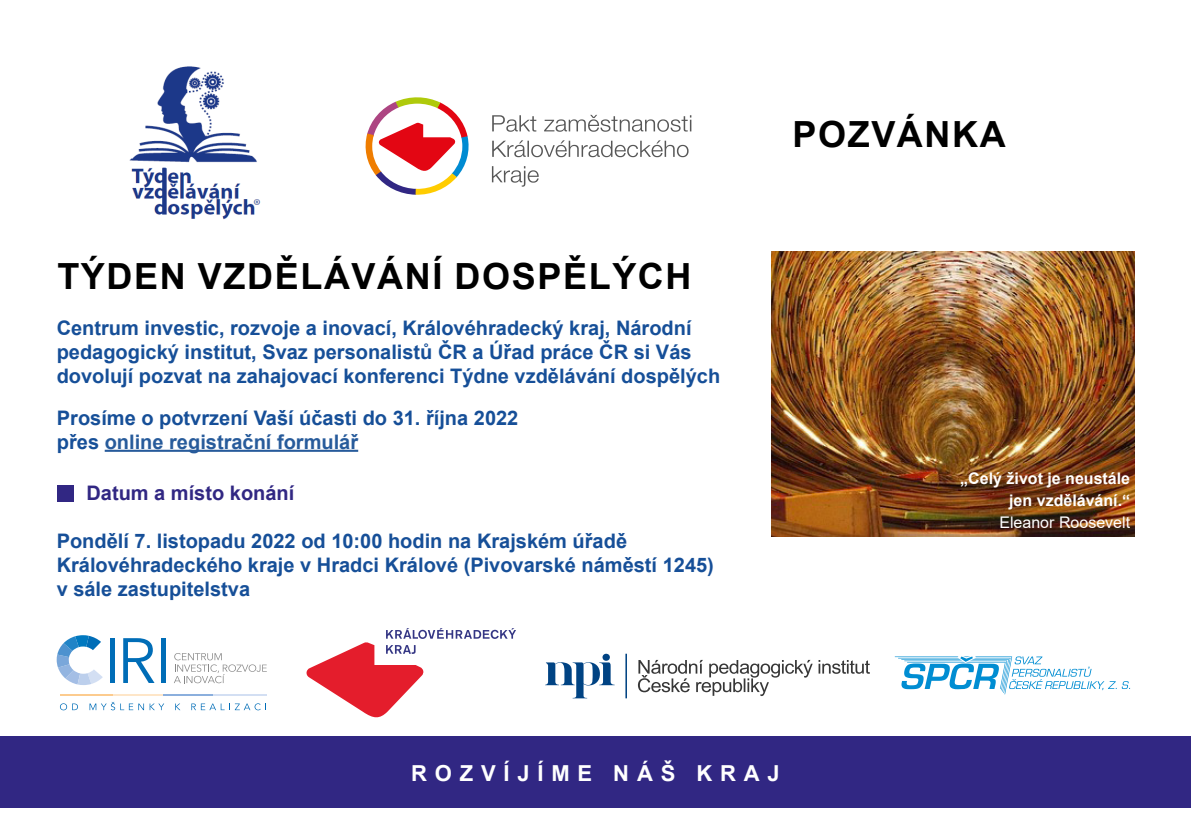
<style>
.page{position:relative;width:1191px;height:840px;background:#fff}
.page>*{position:absolute;margin:0;border:0;box-sizing:border-box;transform-origin:0 0}
.t1{font:700 36px "Arial";letter-spacing:.045em;color:#000}
.t2{font:700 22px "Arial";letter-spacing:.355em;color:#fff}
.t3{font:700 20px/24px "Arial";color:#164f98}
.t4{font:700 20px "Arial";color:#312783}
.t5{font:700 16px/22px "Arial";color:#fff;text-align:right}
.t6{font:16px "Arial";color:#fff}
.s1{color:#275b9b}
</style>
<div class="page">
<div style="left:0;top:735px;width:1191px;height:71px;background:#312783"></div>
<img style="left:129px;top:66px;width:132px;height:154px">
<svg style="left:365px;top:97px;width:104px;height:97px"></svg>
<svg style="left:492px;top:115px;width:199px;height:71px"></svg>
<div style="left:58px;top:485px;width:16px;height:16px;background:#312783"></div>
<hr style="left:105px;top:449px;width:253px;height:2px;background:#275b9b">
<img style="left:771px;top:251px;width:363px;height:285px">
<svg style="left:60px;top:703px;width:18px;height:6px"></svg>
<svg style="left:90px;top:701px;width:54px;height:8px"></svg>
<svg style="left:150px;top:703px;width:14px;height:6px"></svg>
<svg style="left:175px;top:703px;width:5px;height:6px"></svg>
<svg style="left:191px;top:703px;width:75px;height:6px"></svg>
<hr style="left:60px;top:693px;width:53px;height:2px;background:#fccb8e">
<hr style="left:113px;top:693px;width:50px;height:2px;background:#fee6c8">
<hr style="left:163px;top:693px;width:50px;height:2px;background:#8bafdd">
<hr style="left:213px;top:693px;width:54px;height:2px;background:#d3dff3">
<svg style="left:57px;top:635px;width:46px;height:49px"></svg>
<hr style="left:110px;top:637px;width:4px;height:45px;background:#006db7">
<svg style="left:123px;top:638px;width:31px;height:44px"></svg>
<div style="left:161px;top:637px;width:5px;height:45px;background:#006db7"></div>
<svg style="left:174px;top:653px;width:93px;height:30px"></svg>
<svg style="left:545px;top:653px;width:82px;height:45px"></svg>
<svg style="left:638px;top:659px;width:232px;height:36px"></svg>
<svg style="left:895px;top:656px;width:235px;height:37px"></svg>
<svg style="left:306px;top:628px;width:210px;height:90px"></svg>
<h1 class="t1" style="left:57px;top:250px;width:636px">TÝDEN VZDĚLÁVÁNÍ DOSPĚLÝCH</h1>
<p class="t3" style="left:57px;top:316px;width:665px">Centrum investic, rozvoje a inovací, Královéhradecký kraj, Národní pedagogický institut, Svaz personalistů ČR a Úřad práce ČR si Vás dovolují pozvat na zahajovací konferenci Týdne vzdělávání dospělých</p>
<p class="t3" style="left:57px;top:405px;width:463px">Prosíme o potvrzení Vaší účasti do 31. října 2022 přes <span class="s1">online registrační formulář</span></p>
<p class="t4" style="left:86px;top:479px;width:209px">Datum a místo konání</p>
<p class="t3" style="left:57px;top:529px;width:658px">Pondělí 7. listopadu 2022 od 10:00 hodin na Krajském úřadě<br>Královéhradeckého kraje v Hradci Králové (Pivovarské náměstí 1245) v sále zastupitelstva</p>
<h1 class="t1" style="left:792px;top:109px;width:215px">POZVÁNKA</h1>
<p class="t5" style="left:960px;top:467px;width:171px">„Celý život je neustále jen vzdělávání.“</p>
<p class="t6" style="left:999px;top:511px;width:132px">Eleanor Roosevelt</p>
<p class="t2" style="left:411px;top:757px;width:370px">ROZVÍJÍME NÁŠ KRAJ</p>
</div>
